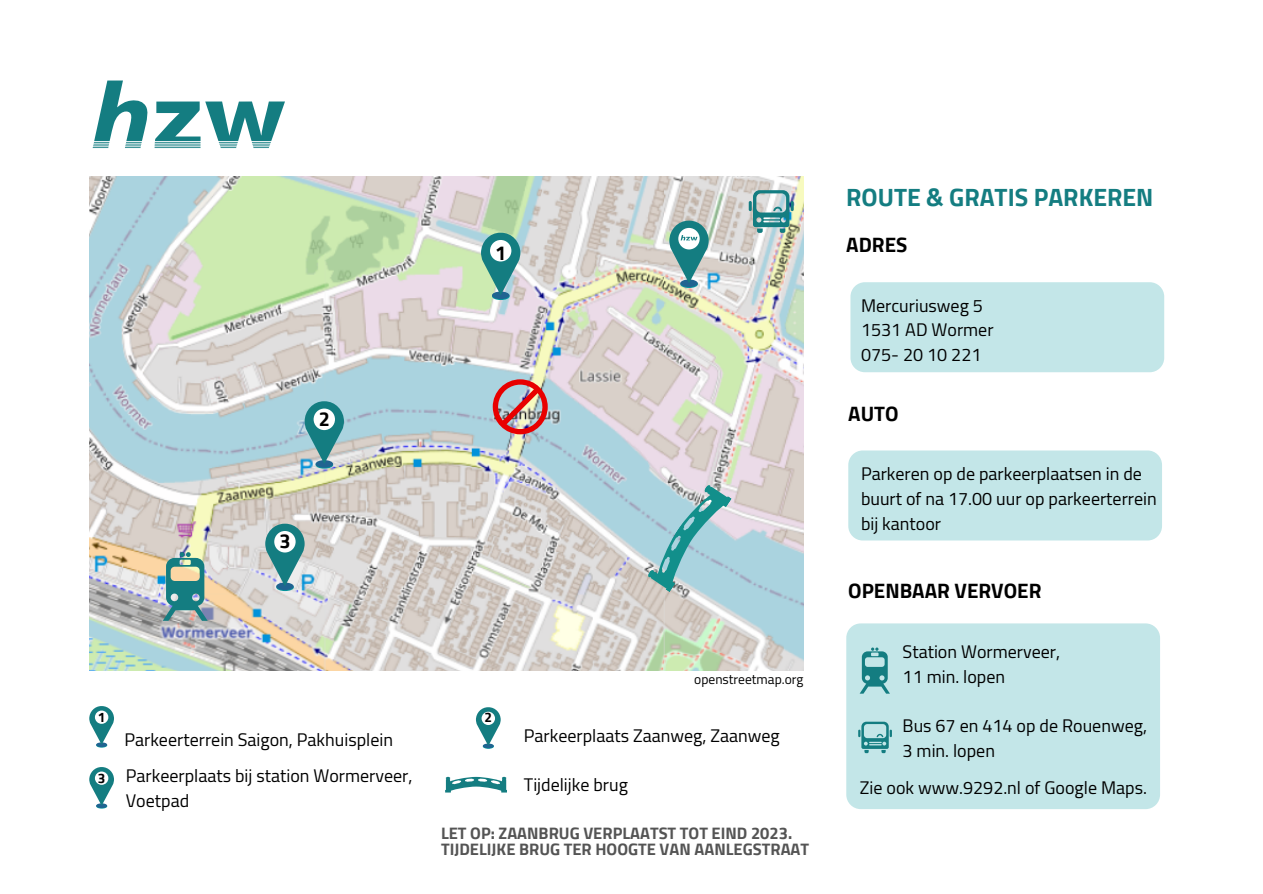
<style>
.page{position:relative;width:1263px;height:894px;background:#fff}
.page>*{position:absolute;margin:0;border:0;box-sizing:border-box;transform-origin:0 0}
.t1{font:700 24.75px "Cairo";color:#147d81}
.t2{font:700 20.7px "Cairo";color:#000}
.t3{font:700 19.8px "Cairo";color:#000}
.t4{font:18px/24.8px "Cairo";color:#000}
.t5{font:700 16.5px/16.8px "Cairo";color:#545454}
.t6{font:13.5px "Cairo";color:#000}
.t7{font:700 13.5px "Cairo";color:#000}
.s1{font-weight:700;font-size:13.5px}
</style>
<div class="page">
<div style="left:850px;top:282px;width:314px;height:90px;background:#c3e6e8;border-radius:14px"></div>
<img style="left:89px;top:176px;width:714px;height:494px">
<svg style="left:680px;top:280px;width:18px;height:8px"></svg>
<div style="left:680px;top:279px;width:18px;height:8px;background:#206491;border-radius:50%"></div>
<svg style="left:669px;top:220px;width:40px;height:63px"></svg>
<svg style="left:492px;top:292px;width:18px;height:8px"></svg>
<div style="left:492px;top:291px;width:17px;height:8px;background:#206491;border-radius:50%"></div>
<svg style="left:481px;top:232px;width:39px;height:63px;background:#60a59e"></svg>
<div style="left:490px;top:240px;width:21px;height:21px;background:#fff;border-radius:50%"></div>
<svg style="left:155px;top:101px;width:130px;height:47px"></svg>
<svg style="left:93px;top:80px;width:55px;height:68px"></svg>
<svg style="left:316px;top:461px;width:17px;height:7px"></svg>
<div style="left:316px;top:460px;width:17px;height:7px;background:#206491;border-radius:50%"></div>
<svg style="left:305px;top:401px;width:39px;height:63px;background:#5b9fa4"></svg>
<div style="left:314px;top:408px;width:21px;height:22px;background:#fff;border-radius:50%"></div>
<svg style="left:276px;top:583px;width:18px;height:8px"></svg>
<div style="left:276px;top:582px;width:18px;height:8px;background:#206491;border-radius:50%"></div>
<svg style="left:265px;top:523px;width:40px;height:63px;background:#69a4a8"></svg>
<div style="left:274px;top:531px;width:22px;height:21px;background:#fff;border-radius:50%"></div>
<div style="left:846px;top:623px;width:314px;height:185px;background:#c3e6e8;border-radius:14px"></div>
<div style="left:96px;top:742px;width:11px;height:5px;background:#206491;border-radius:50%"></div>
<svg style="left:89px;top:706px;width:25px;height:38px"></svg>
<div style="left:95px;top:710px;width:13px;height:13px;background:#fff;border-radius:50%"></div>
<div style="left:483px;top:743px;width:11px;height:5px;background:#206491;border-radius:50%"></div>
<svg style="left:476px;top:707px;width:25px;height:38px"></svg>
<div style="left:482px;top:711px;width:13px;height:13px;background:#fff;border-radius:50%"></div>
<div style="left:96px;top:803px;width:11px;height:5px;background:#206491;border-radius:50%"></div>
<svg style="left:89px;top:767px;width:25px;height:38px"></svg>
<div style="left:95px;top:771px;width:13px;height:13px;background:#fff;border-radius:50%"></div>
<div style="left:848px;top:450px;width:314px;height:90px;background:#c3e6e8;border-radius:14px"></div>
<svg style="left:163px;top:552px;width:45px;height:68px;background:#78a59d"></svg>
<svg style="left:860px;top:647px;width:30px;height:46px"></svg>
<svg style="left:749px;top:190px;width:45px;height:43px;background:#83b1b2"></svg>
<svg style="left:858px;top:721px;width:34px;height:32px"></svg>
<svg style="left:493px;top:379px;width:55px;height:55px;background:#c38182"></svg>
<svg style="left:646px;top:483px;width:86px;height:109px;background:#95c3cb"></svg>
<svg style="left:445px;top:776px;width:62px;height:16px"></svg>
<p class="t3" style="left:319px;top:407px;width:13px">2</p>
<p class="t3" style="left:279px;top:529px;width:13px">3</p>
<p class="t3" style="left:495px;top:242px;width:13px">1</p>
<p class="t7" style="left:98px;top:708px;width:9px">1</p>
<p class="t7" style="left:484px;top:708px;width:9px">2</p>
<p class="t6" style="left:694px;top:671px;width:111px">openstreetmap.org</p>
<p class="t4" style="left:124px;top:726px;width:270px">Parkeerterrein Saigon, Pakhuisplein</p>
<p class="t4" style="left:524px;top:723px;width:257px">Parkeerplaats Zaanweg, Zaanweg</p>
<p class="t4" style="left:126px;top:763px;width:288px;text-indent:-28px"><span class="s1">3</span> Parkeerplaats bij station Wormerveer,<br>Voetpad</p>
<p class="t4" style="left:524px;top:772px;width:106px">Tijdelijke brug</p>
<p class="t5" style="left:441px;top:824px;width:370px">LET OP: ZAANBRUG VERPLAATST TOT EIND 2023.<br>TIJDELIJKE BRUG TER HOOGTE VAN AANLEGSTRAAT</p>
<h1 class="t1" style="left:846px;top:182px;width:309px">ROUTE &amp; GRATIS PARKEREN</h1>
<p class="t2" style="left:846px;top:233px;width:63px">ADRES</p>
<p class="t4" style="left:861px;top:293px;width:134px">Mercuriusweg 5<br>1531 AD Wormer<br>075- 20 10 221</p>
<p class="t2" style="left:848px;top:401px;width:52px">AUTO</p>
<p class="t4" style="left:861px;top:461px;width:297px">Parkeren op de parkeerplaatsen in de buurt of na 17.00 uur op parkeerterrein bij kantoor</p>
<p class="t2" style="left:848px;top:578px;width:195px">OPENBAAR VERVOER</p>
<p class="t4" style="left:903px;top:639px;width:159px">Station Wormerveer,<br>11 min. lopen</p>
<p class="t4" style="left:903px;top:713px;width:246px">Bus 67 en 414 op de Rouenweg,<br>3 min. lopen</p>
<p class="t4" style="left:860px;top:775px;width:289px">Zie ook www.9292.nl of Google Maps.</p>
</div>
